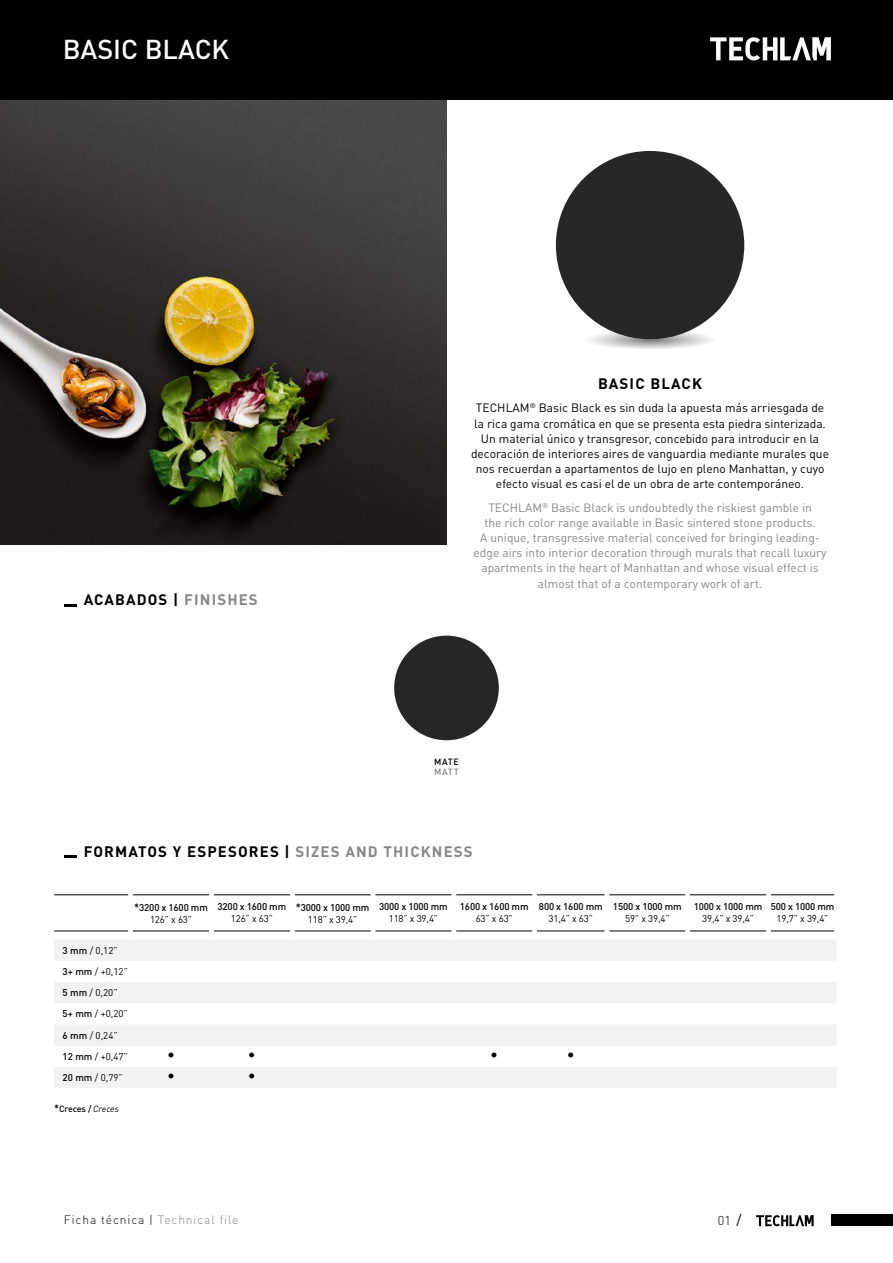
<style>
.page{position:relative;width:893px;height:1263px;background:#fff}
.page>*{position:absolute;margin:0;border:0;box-sizing:border-box;transform-origin:0 0}
.t1{font:500 27px "DIN Pro";color:#fff}
.t2{font:700 15px "DIN Pro";letter-spacing:.075em;color:#000}
.t3{font:15px "DIN Pro";color:#000}
.t4{font:300 12.75px "DIN Pro";color:#000}
.t5{font:12px/15.1px "DIN Pro";color:#000;text-align:center}
.t6{font:12px/15.1px "DIN Pro";color:#878786;text-align:center}
.t7{font:300 12px "DIN Pro";letter-spacing:.075em;color:#000}
.t8{font:9.75px/21.3px "DIN Pro";letter-spacing:-.015em;color:#000}
.t9{font:500 9.75px/12px "DIN Pro";letter-spacing:-.015em;color:#000;text-align:center}
.t10{font:500 9px "DIN Pro";letter-spacing:-.015em;color:#000}
.t11{font:500 9px "DIN Pro";color:#878786}
.s1{color:#878786}
.s2{font-size:10.5px}
.s3{font-weight:400}
.s4{font-weight:500}
.s5{font-weight:400;font-style:italic}
.s6{font-weight:400;font-size:14.25px}
</style>
<div class="page">
<img style="left:0;top:100px;width:446px;height:444px">
<div style="left:0;top:0;width:893px;height:100px;background:#000"></div>
<svg style="left:590px;top:329px;width:121px;height:20px"></svg>
<div style="left:556px;top:151px;width:188px;height:188px;background:#282627;border-radius:94px"></div>
<svg style="left:64px;top:604px;width:13px;height:2px"></svg>
<div style="left:831px;top:1215px;width:62px;height:11px;background:#000"></div>
<div style="left:394px;top:636px;width:105px;height:104px;background:#282626;border-radius:52px"></div>
<svg style="left:710px;top:37px;width:121px;height:23px"></svg>
<svg style="left:756px;top:1215px;width:58px;height:11px"></svg>
<svg style="left:64px;top:856px;width:13px;height:2px"></svg>
<svg style="left:54px;top:940px;width:782px;height:148px;fill:#f2f2f2"></svg>
<hr style="left:54px;top:931px;width:74px;height:1px;background:#000">
<hr style="left:133px;top:931px;width:76px;height:1px;background:#000">
<hr style="left:214px;top:931px;width:76px;height:1px;background:#000">
<hr style="left:295px;top:931px;width:76px;height:1px;background:#000">
<hr style="left:375px;top:931px;width:77px;height:1px;background:#000">
<hr style="left:456px;top:931px;width:76px;height:1px;background:#000">
<hr style="left:537px;top:931px;width:68px;height:1px;background:#000">
<hr style="left:609px;top:931px;width:76px;height:1px;background:#000">
<hr style="left:690px;top:931px;width:76px;height:1px;background:#000">
<hr style="left:771px;top:931px;width:63px;height:1px;background:#000">
<hr style="left:54px;top:894px;width:74px;height:1px;background:#000">
<hr style="left:133px;top:894px;width:76px;height:1px;background:#000">
<hr style="left:214px;top:894px;width:76px;height:1px;background:#000">
<hr style="left:295px;top:894px;width:76px;height:1px;background:#000">
<hr style="left:375px;top:894px;width:77px;height:1px;background:#000">
<hr style="left:456px;top:894px;width:76px;height:1px;background:#000">
<hr style="left:537px;top:894px;width:68px;height:1px;background:#000">
<hr style="left:609px;top:894px;width:76px;height:1px;background:#000">
<hr style="left:690px;top:894px;width:76px;height:1px;background:#000">
<hr style="left:771px;top:894px;width:63px;height:1px;background:#000">
<h1 class="t1" style="left:63px;top:28px;width:168px">BASIC BLACK</h1>
<p class="t2" style="left:84px;top:587px;width:176px">ACABADOS | <span class="s1">FINISHES</span></p>
<p class="t2" style="left:598px;top:371px;width:105px">BASIC BLACK</p>
<p class="t5" style="left:471px;top:399px;width:359px">TECHLAM<sup>®</sup> Basic Black es sin duda la apuesta más arriesgada de la rica gama cromática en que se presenta esta piedra sinterizada.<br>Un material único y transgresor, concebido para introducir en la decoración de interiores aires de vanguardia mediante murales que nos recuerdan a apartamentos de lujo en pleno Manhattan, y cuyo efecto visual es casi el de un obra de arte contemporáneo.</p>
<p class="t6" style="left:474px;top:499px;width:354px">TECHLAM<sup>®</sup> Basic Black is undoubtedly the riskiest gamble in<br>the rich color range available in Basic sintered stone products.<br>A unique, transgressive material conceived for bringing leading&shy;edge airs into interior decoration through murals that recall luxury apartments in the heart of Manhattan and whose visual effect is almost that of a contemporary work of art.</p>
<p class="t10" style="left:434px;top:754px;width:26px">MATE</p>
<p class="t11" style="left:434px;top:765px;width:26px">MATT</p>
<p class="t2" style="left:84px;top:838px;width:390px">FORMATOS Y ESPESORES | <span class="s1">SIZES AND THICKNESS</span></p>
<p class="t9" style="left:134px;top:900px;width:75px"><span class="s2">*</span>3200 x 1600 mm<br><span class="s3">126” x 63”</span></p>
<p class="t9" style="left:218px;top:900px;width:70px">3200 x 1600 mm</p>
<p class="t8" style="left:231px;top:907px;width:44px">126” x 63”</p>
<p class="t9" style="left:296px;top:900px;width:75px"><span class="s2">*</span>3000 x 1000 mm<br><span class="s3">118” x 39,4”</span></p>
<p class="t9" style="left:379px;top:900px;width:70px">3000 x 1000 mm</p>
<p class="t8" style="left:389px;top:907px;width:51px">118” x 39,4”</p>
<p class="t9" style="left:460px;top:900px;width:70px">1600 x 1600 mm</p>
<p class="t8" style="left:476px;top:907px;width:39px">63” x 63”</p>
<p class="t9" style="left:539px;top:900px;width:65px">800 x 1600 mm</p>
<p class="t8" style="left:548px;top:907px;width:46px">31,4” x 63”</p>
<p class="t8" style="left:63px;top:938px;width:67px"><span class="s4">3 mm</span> / 0,12”<br><span class="s4">3+ mm</span> / +0,12”<br><span class="s4">5 mm</span> / 0,20”<br><span class="s4">5+ mm</span> / +0,20”<br><span class="s4">6 mm</span> / 0,24”<br><span class="s4">12 mm</span> / +0,47”</p>
<p class="t3" style="left:167px;top:1042px;width:9px">•</p>
<p class="t3" style="left:248px;top:1042px;width:9px">•</p>
<p class="t3" style="left:490px;top:1042px;width:9px">•</p>
<p class="t3" style="left:567px;top:1042px;width:9px">•</p>
<p class="t8" style="left:63px;top:1066px;width:62px"><span class="s4">20 mm</span> / 0,79”</p>
<p class="t3" style="left:167px;top:1064px;width:9px">•</p>
<p class="t3" style="left:248px;top:1064px;width:9px">•</p>
<p class="t10" style="left:54px;top:1102px;width:66px"><span class="s2">*</span>Creces / <span class="s5">Creces</span></p>
<p class="t9" style="left:613px;top:900px;width:70px">1500 x 1000 mm</p>
<p class="t8" style="left:625px;top:907px;width:46px">59” x 39,4”</p>
<p class="t9" style="left:694px;top:900px;width:70px">1000 x 1000 mm</p>
<p class="t8" style="left:702px;top:907px;width:53px">39,4” x 39,4”</p>
<p class="t9" style="left:771px;top:900px;width:65px">500 x 1000 mm</p>
<p class="t8" style="left:777px;top:907px;width:53px">19,7” x 39,4”</p>
<p class="t7" style="left:64px;top:1210px;width:176px">Ficha técnica | <span class="s1">Technical file</span></p>
<p class="t4" style="left:718px;top:1210px;width:25px">01 <span class="s6">/</span></p>
</div>
